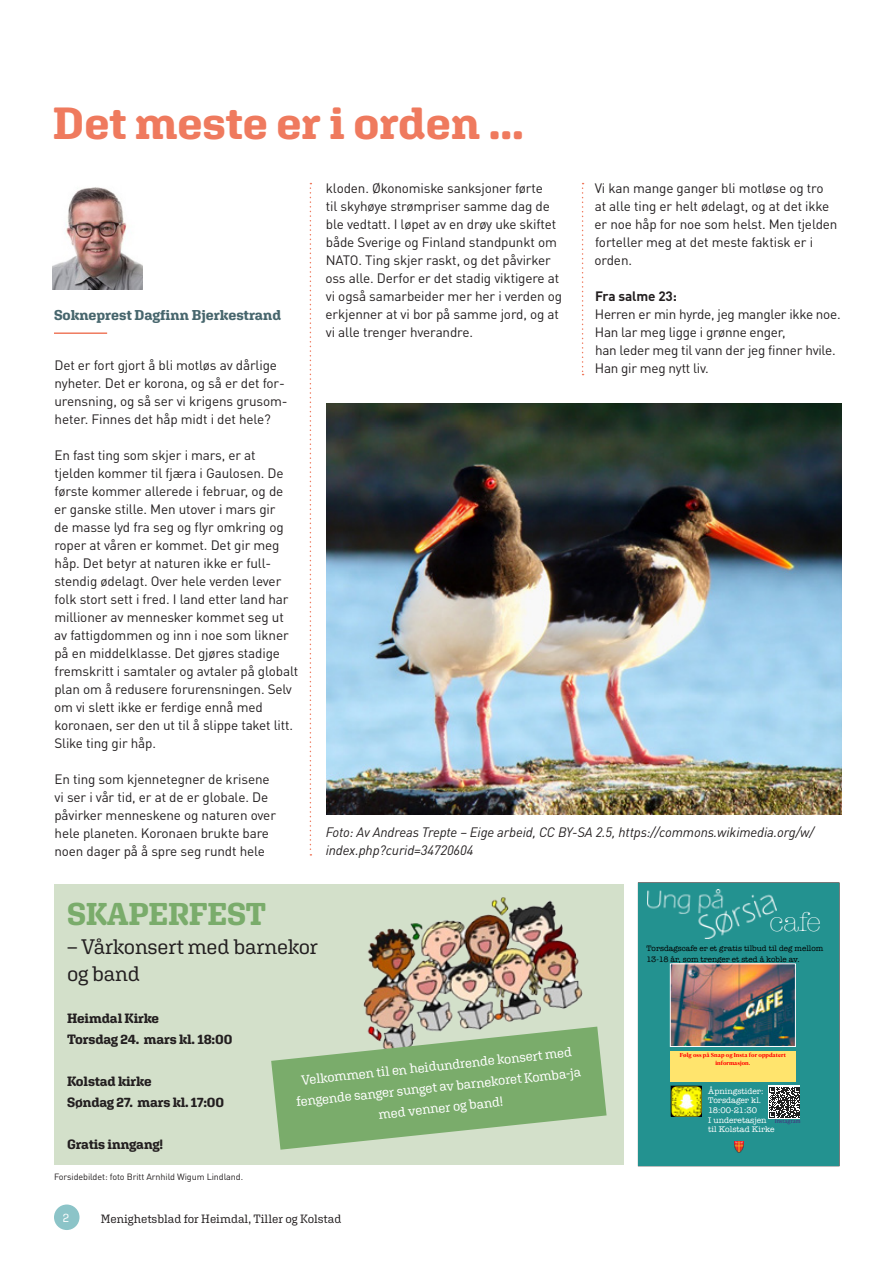
<style>
.page{position:relative;width:893px;height:1263px;background:#fff}
.page>*{position:absolute;margin:0;border:0;box-sizing:border-box;transform-origin:0 0}
.t1{font:700 45px "Aglet Slab";letter-spacing:-.005em;color:#ef7a5e}
.Brødtekst{font:700 31.5px "Aglet Slab";letter-spacing:-.01em;color:#7aac6b}
.t2{font:300 27.75px "American Typewriter";color:#fff}
.Brødtekst-2{font:21px "Aglet Slab";letter-spacing:-.01em;color:#231f20}
.Paragraph_Style_1{font:700 14.25px "Aglet Slab";letter-spacing:-.005em;color:#47666d}
.Brødtekst-3{font:13.5px/18px "DIN Pro";letter-spacing:-.01em;color:#231f20}
.Brødtekst-4{font:italic 13.5px/18px "DIN Pro";letter-spacing:-.01em;color:#231f20}
.Brødtekst-5{font:13.5px "Aglet Slab";color:#fff}
.Brødtekst-6{font:700 13.5px "Aglet Slab";letter-spacing:-.015em;color:#231f20}
.Brødtekst-7{font:700 13.5px "DIN Pro";letter-spacing:-.01em;color:#231f20}
.t3{font:12px "Aglet Slab";letter-spacing:-.005em;color:#231f20}
.t4{font:12px "Aglet Slab";color:#fff}
.Brødtekst-8{font:9px "DIN Pro";letter-spacing:-.01em;color:#231f20}
.t5{font:8.4px/9.8px "American Typewriter";color:#fff}
.t6{font:8.1px/11.2px "American Typewriter";color:#000}
.t7{font:700 5.55px/7.5px "Canela Text";color:#f00;text-align:center}
.t8{font:5.55px "Canela Text";color:#462d7d}
</style>
<div class="page">
<div style="left:54px;top:1204px;width:26px;height:26px;background:#8cc4c8;border-radius:50%"></div>
<svg style="left:310px;top:183px;width:1px;height:672px"></svg>
<svg style="left:582px;top:183px;width:2px;height:192px"></svg>
<hr style="left:54px;top:332px;width:53px;height:2px;background:#ef7a5e">
<img style="left:53px;top:187px;width:89px;height:102px">
<img style="left:326px;top:403px;width:515px;height:412px">
<div style="left:54px;top:884px;width:569px;height:281px;background:#d3e0ca"></div>
<img style="left:363px;top:897px;width:220px;height:129px">
<div style="left:638px;top:883px;width:201px;height:283px;background:#239290"></div>
<div style="left:670px;top:1051px;width:125px;height:30px;background:#ffe46d"></div>
<img style="left:672px;top:966px;width:121px;height:78px">
<img style="left:648px;top:890px;width:128px;height:49px">
<svg style="left:734px;top:1141px;width:9px;height:11px"></svg>
<svg style="left:768px;top:1085px;width:31px;height:34px"></svg>
<svg style="left:769px;top:1087px;width:31px;height:30px"></svg>
<img style="left:671px;top:1085px;width:31px;height:32px">
<img style="left:671px;top:1086px;width:30px;height:30px">
<svg style="left:271px;top:1026px;width:336px;height:124px"></svg>
<p class="t1" style="left:53px;top:96px;width:472px">Det meste er i orden ...</p>
<p class="Paragraph_Style_1" style="left:54px;top:306px;width:229px">Sokneprest Dagfinn Bjerkestrand</p>
<p class="Brødtekst-3" style="left:54px;top:355px;width:235px">Det er fort gjort å bli motløs av dårlige nyheter. Det er korona, og så er det for&shy;urensning, og så ser vi krigens grusom&shy;heter. Finnes det håp midt i det hele?</p>
<p class="Brødtekst-3" style="left:54px;top:445px;width:246px">En fast ting som skjer i mars, er at tjelden kommer til fjæra i Gaulosen. De første kommer allerede i februar, og de er ganske stille. Men utover i mars gir<br>de masse lyd fra seg og flyr omkring og roper at våren er kommet. Det gir meg håp. Det betyr at naturen ikke er full&shy;stendig ødelagt. Over hele verden lever folk stort sett i fred. I land etter land har millioner av mennesker kommet seg ut av fattigdommen og inn i noe som likner på en middelklasse. Det gjøres stadige fremskritt i samtaler og avtaler på globalt plan om å redusere forurensningen. Selv om vi slett ikke er ferdige ennå med koronaen, ser den ut til å slippe taket litt.<br>Slike ting gir håp.</p>
<p class="Brødtekst-3" style="left:54px;top:769px;width:223px">En ting som kjennetegner de krisene vi ser i vår tid, er at de er globale. De påvirker menneskene og naturen over hele planeten. Koronaen brukte bare noen dager på å spre seg rundt hele</p>
<p class="Brødtekst-3" style="left:325px;top:178px;width:238px">kloden. Økonomiske sanksjoner førte<br>til skyhøye strømpriser samme dag de ble vedtatt. I løpet av en drøy uke skiftet både Sverige og Finland standpunkt om NATO. Ting skjer raskt, og det påvirker oss alle. Derfor er det stadig viktigere at vi også samarbeider mer her i verden og erkjenner at vi bor på samme jord, og at vi alle trenger hverandre.</p>
<p class="Brødtekst-3" style="left:595px;top:178px;width:244px">Vi kan mange ganger bli motløse og tro at alle ting er helt ødelagt, og at det ikke er noe håp for noe som helst. Men tjelden forteller meg at det meste faktisk er i orden.</p>
<p class="Brødtekst-7" style="left:595px;top:285px;width:83px">Fra salme 23:</p>
<p class="Brødtekst-3" style="left:595px;top:304px;width:247px">Herren er min hyrde, jeg mangler ikke noe.</p>
<p class="Brødtekst-3" style="left:595px;top:322px;width:192px">Han lar meg ligge i grønne enger,</p>
<p class="Brødtekst-3" style="left:595px;top:340px;width:242px">han leder meg til vann der jeg finner hvile.</p>
<p class="Brødtekst-3" style="left:595px;top:358px;width:115px">Han gir meg nytt liv.</p>
<p class="Brødtekst-4" style="left:326px;top:822px;width:490px">Foto: Av Andreas Trepte – Eige arbeid, CC BY-SA 2.5, https://commons.wikimedia.org/w/ index.php?curid=34720604</p>
<p class="Brødtekst" style="left:67px;top:895px;width:201px">SKAPERFEST</p>
<p class="Brødtekst-2" style="left:67px;top:934px;width:253px">– Vårkonsert med barnekor</p>
<p class="Brødtekst-2" style="left:67px;top:961px;width:75px">og band</p>
<p class="Brødtekst-6" style="left:67px;top:1010px;width:94px">Heimdal Kirke</p>
<p class="Brødtekst-6" style="left:67px;top:1031px;width:167px">Torsdag 24. mars kl. 18:00</p>
<p class="Brødtekst-6" style="left:67px;top:1073px;width:86px">Kolstad kirke</p>
<p class="Brødtekst-6" style="left:67px;top:1094px;width:159px">Søndag 27. mars kl. 17:00</p>
<p class="Brødtekst-6" style="left:67px;top:1136px;width:98px">Gratis inngang!</p>
<p class="Brødtekst-5" style="left:300px;top:1072px;width:273px;rotate:-6deg">Velkommen til en heidundrende konsert med</p>
<p class="Brødtekst-5" style="left:296px;top:1094px;width:288px;rotate:-6deg">fengende sanger sunget av barnekoret Komba-ja</p>
<p class="Brødtekst-5" style="left:378px;top:1106px;width:127px;rotate:-6deg">med venner og band!</p>
<p class="Brødtekst-8" style="left:54px;top:1170px;width:191px">Forsidebildet: foto Britt Arnhild Wigum Lindland.</p>
<p class="t4" style="left:63px;top:1211px;width:8px">2</p>
<p class="t3" style="left:101px;top:1212px;width:242px">Menighetsblad for Heimdal, Tiller og Kolstad</p>
<p class="t2" style="left:770px;top:902px;width:53px">cafe</p>
<p class="t6" style="left:647px;top:942px;width:178px">Torsdagscafe er et gratis tilbud til deg mellom<br>13-18 år, som trenger et sted å koble av.</p>
<p class="t7" style="left:680px;top:1051px;width:108px">Følg oss på Snap og Insta for oppdatert informasjon.</p>
<p class="t5" style="left:708px;top:1086px;width:68px">Åpningstider:<br>Torsdager kl.<br>18:00-21:30<br>I underetasjen til Kolstad Kirke</p>
<p class="t8" style="left:775px;top:1116px;width:27px">Instagram</p>
</div>
